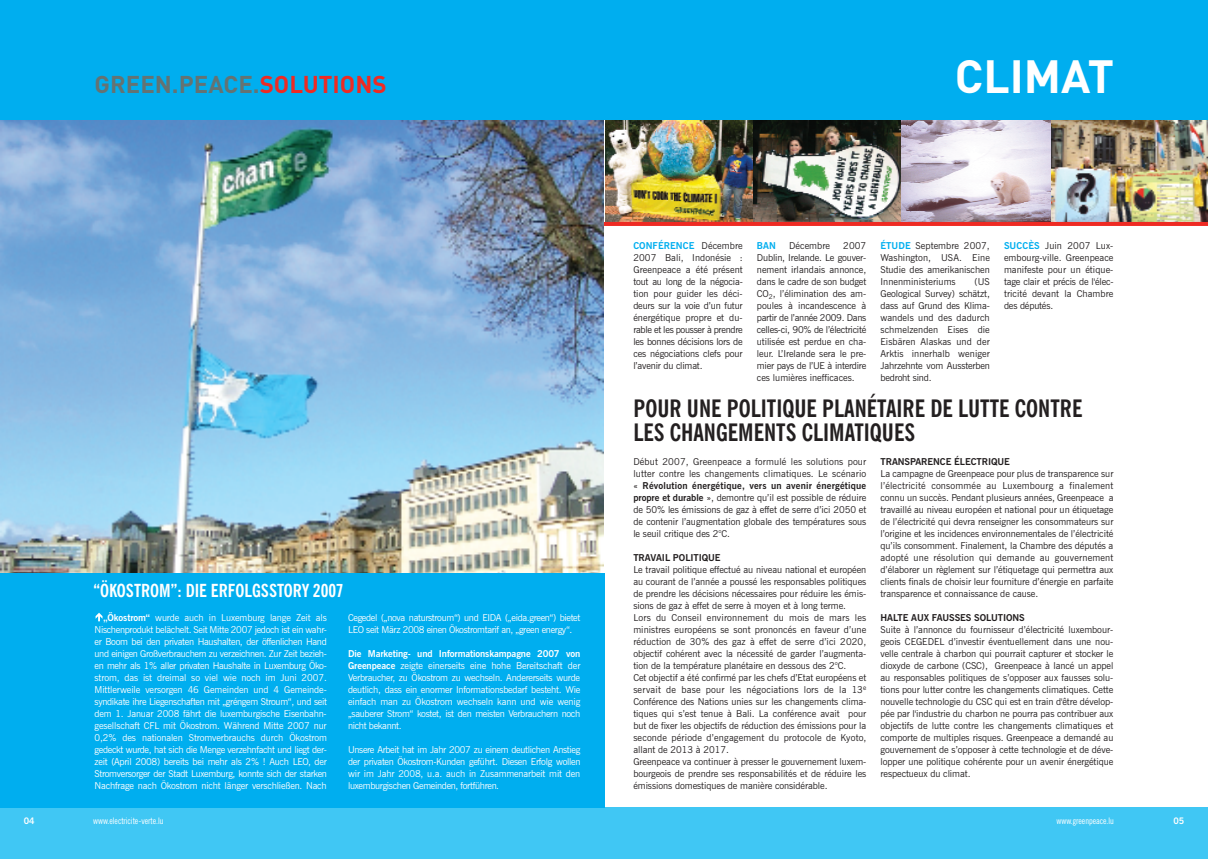
<style>
.page{position:relative;width:1208px;height:859px;background:#fff}
.page>*{position:absolute;margin:0;border:0;box-sizing:border-box;transform-origin:0 0}
.t1{font:700 46px "DIN";color:#fff}
.t2{font:700 condensed 24px/24px "News Gothic BT";color:#231f20}
.t3{font:700 24px "DIN";color:#647373}
.t4{font:700 condensed 18px "News Gothic BT";color:#fff}
.t5{font:9.5px/12px "News Gothic BT";letter-spacing:-.005em;color:#231f20;text-align:justify}
.t6{font:9.5px/12px "News Gothic BT";letter-spacing:-.035em;color:#fff;text-align:justify}
.t7{font:700 9.5px "News Gothic BT";letter-spacing:-.005em;color:#231f20}
.t8{font:700 9.5px "News Gothic BT";color:#00aeef}
.t9{font:condensed 9px "News Gothic BT";color:#fff}
.t10{font:700 9px "News Gothic BT";color:#fff}
.s1{color:#ee2a23}
.s2{font-weight:700}
.s3{font-weight:700;color:#00aeef}
</style>
<div class="page">
<img style="left:604px;top:119px;width:603px;height:103px">
<div style="left:604px;top:808px;width:604px;height:51px;background:#40c7f4"></div>
<div style="left:604px;top:0;width:604px;height:119px;background:#00aeef"></div>
<img style="left:0;top:119px;width:604px;height:455px">
<div style="left:0;top:0;width:604px;height:119px;background:#00aeef"></div>
<div style="left:0;top:808px;width:604px;height:51px;background:#40c7f4"></div>
<div style="left:0;top:574px;width:604px;height:234px;background:#00aeef"></div>
<svg style="left:96px;top:613px;width:6px;height:8px"></svg>
<hr style="left:604px;top:222px;width:604px;height:4px;background:#ee2a23">
<h2 class="t3" style="left:95px;top:71px;width:293px">GREEN.PEACE.<span class="s1">SOLUTIONS</span></h2>
<h1 class="t1" style="left:955px;top:50px;width:161px">CLIMAT</h1>
<h3 class="t4" style="left:94px;top:584px;width:252px">“ÖKOSTROM”: DIE ERFOLGSSTORY 2007</h3>
<p class="t6" style="left:95px;top:613px;width:234px;text-indent:9px"><span class="s2">„Ökostrom“</span> wurde auch in Luxemburg lange Zeit als Nischenprodukt belächelt. Seit Mitte 2007 jedoch ist ein wahr&shy;er Boom bei den privaten Haushalten, der öffenlichen Hand und einigen Großverbrauchern zu verzeichnen. Zur Zeit bezieh&shy;en mehr als 1% aller privaten Haushalte in Luxemburg Öko&shy;strom, das ist dreimal so viel wie noch im Juni 2007.<br>Mittlerweile versorgen 46 Gemeinden und 4 Gemeinde&shy;syndikate ihre Liegenschaften mit „gréngem Stroum“, und seit dem 1. Januar 2008 fährt die luxemburgische Eisenbahn&shy;gesellschaft CFL mit Ökostrom. Während Mitte 2007 nur 0,2% des nationalen Stromverbrauchs durch Ökostrom gedeckt wurde, hat sich die Menge verzehnfacht und liegt der&shy;zeit (April 2008) bereits bei mehr als 2% ! Auch LEO, der Stromversorger der Stadt Luxemburg, konnte sich der starken Nachfrage nach Ökostrom nicht länger verschließen. Nach</p>
<p class="t10" style="left:24px;top:817px;width:12px">04</p>
<p class="t9" style="left:93px;top:817px;width:72px">www.electricite-verte.lu</p>
<p class="t6" style="left:348px;top:613px;width:234px">Cegedel („nova naturstroum“) und EIDA („eida.green“) bietet<br>LEO seit März 2008 einen Ökostromtarif an, „green energy“.</p>
<p class="t6" style="left:348px;top:649px;width:234px"><span class="s2">Die Marketing- und Informationskampagne 2007 von Greenpeace</span> zeigte einerseits eine hohe Bereitschaft der Verbraucher, zu Ökostrom zu wechseln. Andererseits wurde deutlich, dass ein enormer Informationsbedarf besteht. Wie einfach man zu Ökostrom wechseln kann und wie wenig „sauberer Strom“ kostet, ist den meisten Verbrauchern noch nicht bekannt.</p>
<p class="t6" style="left:348px;top:745px;width:234px">Unsere Arbeit hat im Jahr 2007 zu einem deutlichen Anstieg der privaten Ökostrom-Kunden geführt. Diesen Erfolg wollen wir im Jahr 2008, u.a. auch in Zusammenarbeit mit den luxemburgischen Gemeinden, fortführen.</p>
<p class="t5" style="left:633px;top:241px;width:111px"><span class="s3">CONFÉRENCE</span> Décembre 2007 Bali, Indonésie :<br>Greenpeace a été présent tout au long de la négocia&shy;tion pour guider les déci&shy;deurs sur la voie d’un futur énergétique propre et du&shy;rable et les pousser à prendre les bonnes décisions lors de ces négociations clefs pour l’avenir du climat.</p>
<p class="t8" style="left:757px;top:242px;width:21px">BAN</p>
<p class="t5" style="left:789px;top:241px;width:43px">Décembre</p>
<p class="t5" style="left:757px;top:241px;width:111px;text-indent:86px">2007<br>Dublin, Irelande. Le gouver&shy;nement irlandais annonce, dans le cadre de son budget CO<sub>2</sub>, l’élimination des am&shy;poules à incandescence à partir de l’année 2009. Dans celles-ci, 90% de l’électricité utilisée est perdue en cha&shy;leur. L’Irelande sera le pre&shy;mier pays de l’UE à interdire ces lumières inefficaces.</p>
<p class="t5" style="left:880px;top:241px;width:111px"><span class="s3">ÉTUDE</span> Septembre 2007, Washington, USA. Eine Studie des amerikanischen Innenministeriums</p>
<p class="t5" style="left:880px;top:277px;width:111px;text-indent:94px">(US Geological Survey) schätzt, dass auf Grund des Klima&shy;wandels und des dadurch schmelzenden Eises die Eisbären Alaskas und der Arktis innerhalb weniger Jahrzehnte vom Aussterben bedroht sind.</p>
<p class="t5" style="left:1004px;top:241px;width:111px"><span class="s3">SUCCÈS</span> Juin 2007 Lux&shy;embourg-ville. Greenpeace manifeste pour un étique&shy;tage clair et précis de l'élec&shy;tricité devant la Chambre des députés.</p>
<h2 class="t2" style="left:633px;top:399px;width:450px">POUR UNE POLITIQUE PLANÉTAIRE DE LUTTE CONTRE<br>LES CHANGEMENTS CLIMATIQUES</h2>
<p class="t5" style="left:633px;top:457px;width:234px">Début 2007, Greenpeace a formulé les solutions pour lutter contre les changements climatiques. Le scénario « <span class="s2">Révolution énergétique, vers un avenir énergétique propre et durable</span> », demontre qu’il est possible de réduire de 50% les émissions de gaz à effet de serre d’ici 2050 et de contenir l’augmentation globale des températures sous le seuil critique des 2°C.</p>
<p class="t7" style="left:633px;top:554px;width:89px">TRAVAIL POLITIQUE</p>
<p class="t5" style="left:633px;top:565px;width:235px;text-align:left">Le travail politique effectué au niveau national et européen au courant de l’année a poussé les responsables politiques de prendre les décisions nécessaires pour réduire les émis&shy;sions de gaz à effet de serre à moyen et à long terme.<br>Lors du Conseil environnement du mois de mars les ministres européens se sont prononcés en faveur d’une réduction de 30% des gaz à effet de serre d’ici 2020, objectif cohérent avec la nécessité de garder l’augmenta&shy;tion de la température planétaire en dessous des 2°C.<br>Cet objectif a été confirmé par les chefs d’Etat européens et servait de base pour les négociations lors de la 13<sup>e </sup>Conférence des Nations unies sur les changements clima&shy;tiques qui s’est tenue à Bali. La conférence avait pour but de fixer les objectifs de réduction des émissions pour la seconde période d’engagement du protocole de Kyoto, allant de 2013 à 2017.<br>Greenpeace va continuer à presser le gouvernement luxem&shy;bourgeois de prendre ses responsabilités et de réduire les émissions domestiques de manière considérable.</p>
<p class="t7" style="left:880px;top:458px;width:131px">TRANSPARENCE ÉLECTRIQUE</p>
<p class="t5" style="left:880px;top:469px;width:234px">La campagne de Greenpeace pour plus de transparence sur l’électricité consommée au Luxembourg a finalement connu un succès. Pendant plusieurs années, Greenpeace a travaillé au niveau européen et national pour un étiquetage de l’électricité qui devra renseigner les consommateurs sur l’origine et les incidences environnementales de l’électricité qu’ils consomment. Finalement, la Chambre des députés a adopté une résolution qui demande au gouvernement d’élaborer un règlement sur l’étiquetage qui permettra aux clients finals de choisir leur fourniture d’énergie en parfaite transparence et connaissance de cause.</p>
<p class="t7" style="left:880px;top:614px;width:146px">HALTE AUX FAUSSES SOLUTIONS</p>
<p class="t5" style="left:880px;top:625px;width:234px">Suite à l’annonce du fournisseur d’électricité luxembour&shy;geois CEGEDEL d’investir éventuellement dans une nou&shy;velle centrale à charbon qui pourrait capturer et stocker le dioxyde de carbone (CSC), Greenpeace à lancé un appel au responsables politiques de s’opposer aux fausses solu&shy;tions pour lutter contre les changements climatiques. Cette nouvelle technologie du CSC qui est en train d'être dévelop&shy;pée par l'industrie du charbon ne pourra pas contribuer aux objectifs de lutte contre les changements climatiques et comporte de multiples risques. Greenpeace a demandé au gouvernement de s’opposer à cette technologie et de déve&shy;lopper une politique cohérente pour un avenir énergétique respectueux du climat.</p>
<p class="t9" style="left:1056px;top:817px;width:59px">www.greenpeace.lu</p>
<p class="t10" style="left:1173px;top:817px;width:12px">05</p>
</div>
